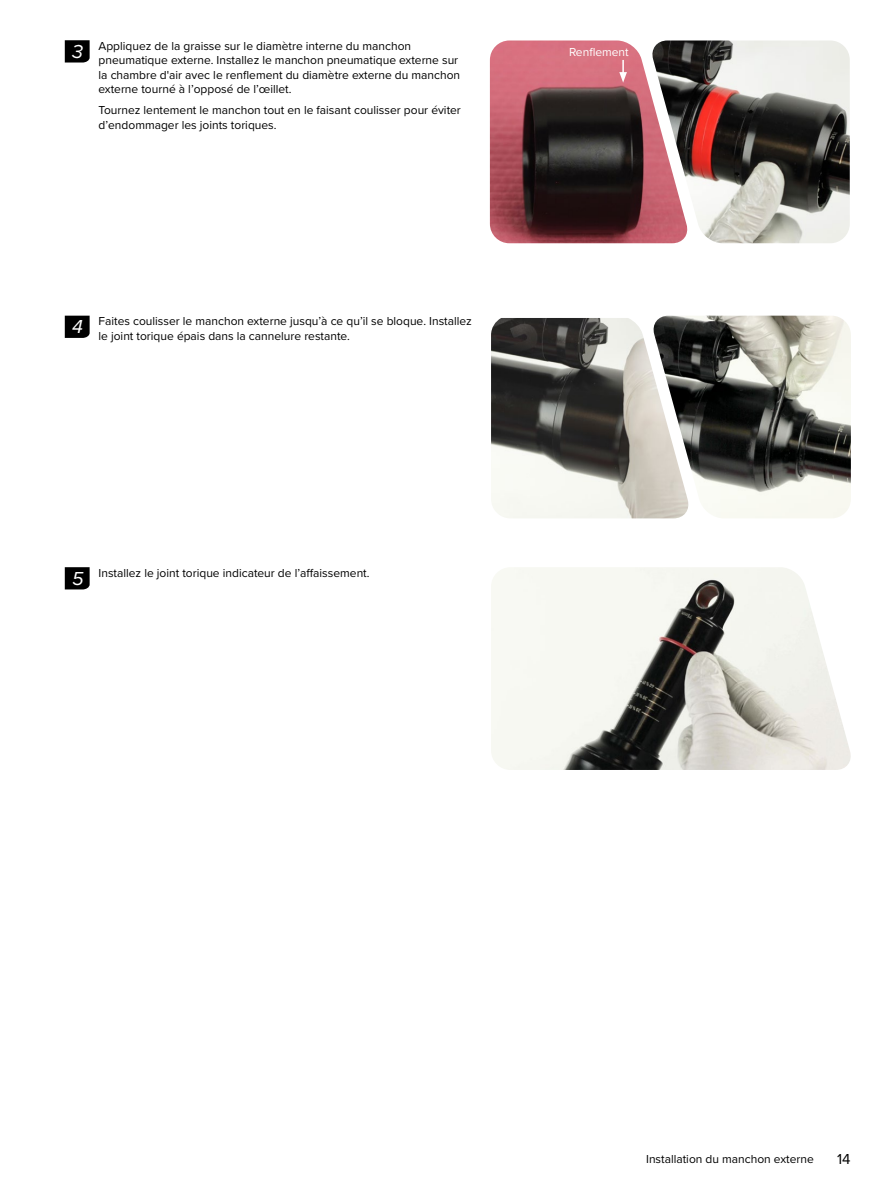
<style>
.page{position:relative;width:891px;height:1188px;background:#fff}
.page>*{position:absolute;margin:0;border:0;box-sizing:border-box;transform-origin:0 0}
.t1{font:italic 19.5px "Proxima Nova";color:#fff}
.t2{font:15px "Proxima Nova";color:#000}
.t3{font:12px/14.4px "Proxima Nova";color:#000}
.t4{font:12px "Proxima Nova";color:#fff}
</style>
<div class="page">
<svg style="left:65px;top:40px;width:25px;height:23px"></svg>
<img style="left:490px;top:40px;width:160px;height:203px">
<img style="left:650px;top:40px;width:200px;height:203px">
<svg style="left:619px;top:60px;width:8px;height:23px"></svg>
<svg style="left:65px;top:316px;width:25px;height:22px"></svg>
<img style="left:491px;top:318px;width:160px;height:200px">
<img style="left:651px;top:316px;width:200px;height:202px">
<svg style="left:65px;top:567px;width:25px;height:22px"></svg>
<img style="left:491px;top:567px;width:360px;height:203px">
<p class="t3" style="left:99px;top:38px;width:363px">Appliquez de la graisse sur le diamètre interne du manchon pneumatique externe. Installez le manchon pneumatique externe sur la chambre d'air avec le renflement du diamètre externe du manchon externe tourné à l’opposé de l’œillet.</p>
<p class="t3" style="left:99px;top:103px;width:364px">Tournez lentement le manchon tout en le faisant coulisser pour éviter d’endommager les joints toriques.</p>
<h1 class="t1" style="left:72px;top:37px;width:12px">3</h1>
<p class="t4" style="left:569px;top:43px;width:61px">Renflement</p>
<h1 class="t1" style="left:72px;top:312px;width:12px">4</h1>
<p class="t3" style="left:99px;top:314px;width:375px">Faites coulisser le manchon externe jusqu’à ce qu’il se bloque. Installez le joint torique épais dans la cannelure restante.</p>
<h1 class="t1" style="left:72px;top:564px;width:13px">5</h1>
<p class="t3" style="left:99px;top:565px;width:273px">Installez le joint torique indicateur de l’affaissement.</p>
<p class="t3" style="left:646px;top:1151px;width:169px">Installation du manchon externe</p>
<p class="t2" style="left:837px;top:1148px;width:15px">14</p>
</div>
